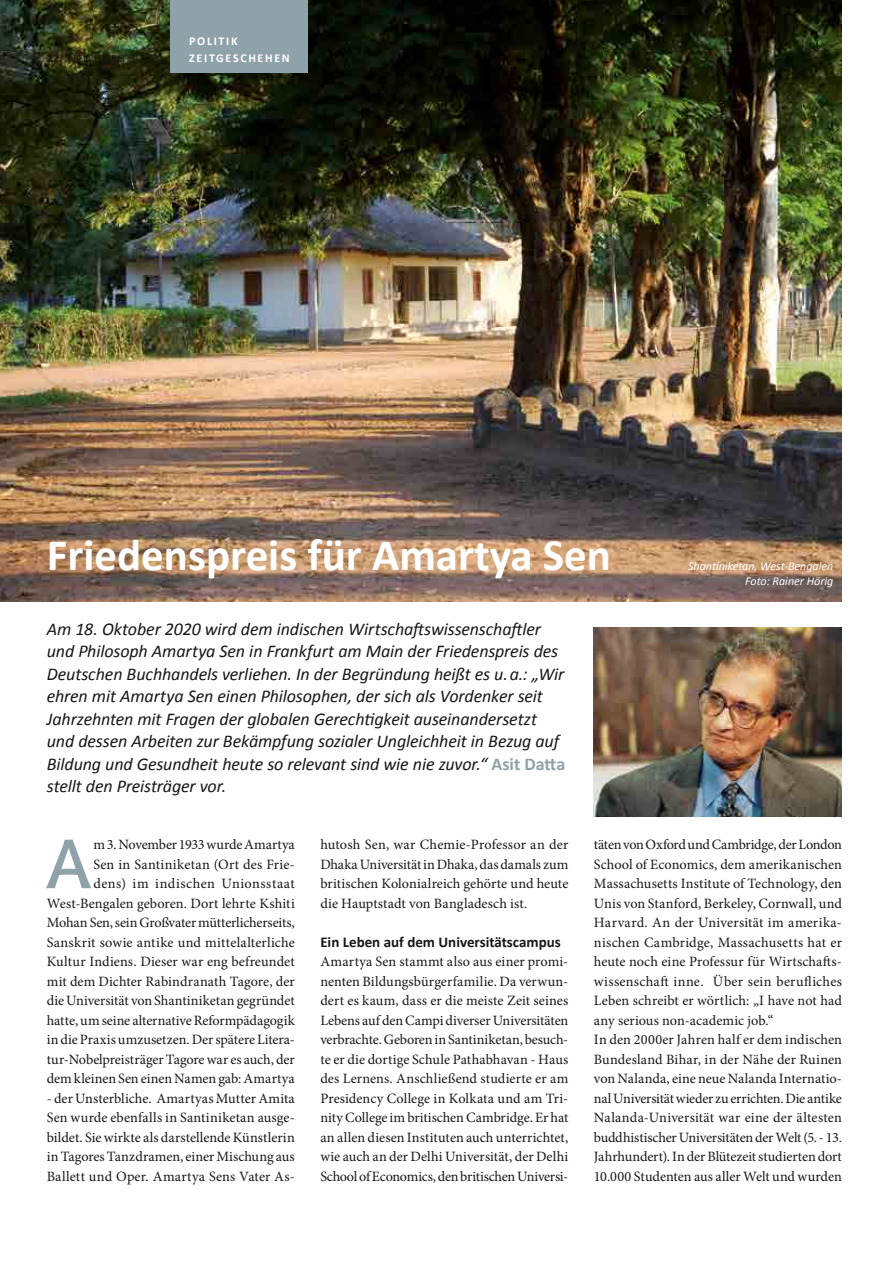
<style>
.page{position:relative;width:893px;height:1263px;background:#fff}
.page>*{position:absolute;margin:0;border:0;box-sizing:border-box;transform-origin:0 0}
.t1{font:500 72.75px "Quay Sans ITC";color:#8fa2aa}
.t2{font:700 45px "Calibri";color:#fff}
.t3{font:italic 18px/22.5px "Calibri";letter-spacing:-.005em;color:#181716}
.t4{font:700 15px "Calibri";color:#181716}
.t5{font:14.25px/19.5px "Minion Pro";color:#181716;text-align:justify}
.t6{font:italic 12px/15px "Calibri";color:#fff;text-align:right}
.t7{font:700 12px/16.5px "Calibri";letter-spacing:.14em;color:#fff}
.t8{font:10.5px "Quay Sans ITC";letter-spacing:.05em;color:#181716}
.s1{font-weight:900}
.s2{font-weight:700;font-style:normal;color:#8fa2aa}
</style>
<div class="page">
<img style="left:0;top:0;width:842px;height:602px">
<div style="left:170px;top:0;width:138px;height:72px;background:#8fa2aa"></div>
<img style="left:594px;top:627px;width:248px;height:189px">
<p class="t8" style="left:47px;top:52px;width:118px"><span class="s1">22</span> MEINE WELT 3|2020</p>
<p class="t7" style="left:189px;top:33px;width:102px">POLITIK<br>ZEITGESCHEHEN</p>
<h2 class="t2" style="left:47px;top:526px;width:566px">Friedenspreis für Amartya Sen</h2>
<p class="t3" style="left:47px;top:617px;width:520px">Am 18. Oktober 2020 wird dem indischen Wirtschaftswissenschaftler und Philosoph Amartya Sen in Frankfurt am Main der Friedenspreis des Deutschen Buchhandels verliehen. In der Begründung heißt es u.a.: „Wir ehren mit Amartya Sen einen Philosophen, der sich als Vordenker seit Jahrzehnten mit Fragen der globalen Gerechtigkeit auseinandersetzt und dessen Arbeiten zur Bekämpfung sozialer Ungleichheit in Bezug auf Bildung und Gesundheit heute so relevant sind wie nie zuvor.“ <span class="s2">Asit Datta </span>stellt den Preisträger vor.</p>
<p class="t6" style="left:688px;top:558px;width:147px">Shantiniketan, West-Bengalen<br>Foto: Rainer Hörig</p>
<p class="t5" style="left:47px;top:835px;width:250px;text-align:right">m 3. November 1933 wurde Amartya<br>Sen in Santiniketan (Ort des Frie-<br>dens) im indischen Unionsstaat West-Bengalen geboren. Dort lehrte Kshiti Mohan Sen, sein Großvater mütterlicherseits, Sanskrit sowie antike und mittelalterliche Kultur Indiens. Dieser war eng befreundet mit dem Dichter Rabindranath Tagore, der die Universität von Shantiniketan gegründet hatte, um seine alternative Reformpädagogik in die Praxis umzusetzen. Der spätere Litera&shy;tur-Nobelpreisträger Tagore war es auch, der dem kleinen Sen einen Namen gab: Amartya</p>
<p class="t5" style="left:47px;top:1088px;width:250px">- der Unsterbliche. Amartyas Mutter Amita Sen wurde ebenfalls in Santiniketan ausge&shy;bildet. Sie wirkte als darstellende Künstlerin in Tagores Tanzdramen, einer Mischung aus Ballett und Oper. Amartya Sens Vater As-</p>
<h1 class="t1" style="left:47px;top:821px;width:45px">A</h1>
<p class="t5" style="left:320px;top:835px;width:250px">hutosh Sen, war Chemie-Professor an der Dhaka Universität in Dhaka, das damals zum britischen Kolonialreich gehörte und heute die Hauptstadt von Bangladesch ist.</p>
<p class="t4" style="left:320px;top:932px;width:242px">Ein Leben auf dem Universitätscampus</p>
<p class="t5" style="left:320px;top:952px;width:250px">Amartya Sen stammt also aus einer promi&shy;nenten Bildungsbürgerfamilie. Da verwun&shy;dert es kaum, dass er die meiste Zeit seines Lebens auf den Campi diverser Universitäten verbrachte. Geboren in Santiniketan, besuch&shy;te er die dortige Schule Pathabhavan - Haus des Lernens. Anschließend studierte er am Presidency College in Kolkata und am Tri&shy;nity College im britischen Cambridge. Er hat an allen diesen Instituten auch unterrichtet, wie auch an der Delhi Universität, der Delhi School of Economics, den britischen Universi-</p>
<p class="t5" style="left:594px;top:835px;width:250px;text-align:left">täten von Oxford und Cambridge, der London School of Economics, dem amerikanischen Massachusetts Institute of Technology, den Unis von Stanford, Berkeley, Cornwall, und Harvard. An der Universität im amerika&shy;nischen Cambridge, Massachusetts hat er heute noch eine Professur für Wirtschafts&shy;wissenschaft inne. Über sein berufliches Leben schreibt er wörtlich: „I have not had any serious non-academic job.“<br>In den 2000er Jahren half er dem indischen Bundesland Bihar, in der Nähe der Ruinen von Nalanda, eine neue Nalanda Internatio&shy;nal Universität wieder zu errichten. Die antike Nalanda-Universität war eine der ältesten buddhistischer Universitäten der Welt (5. - 13.<br>Jahrhundert). In der Blütezeit studierten dort 10.000 Studenten aus aller Welt und wurden</p>
</div>
